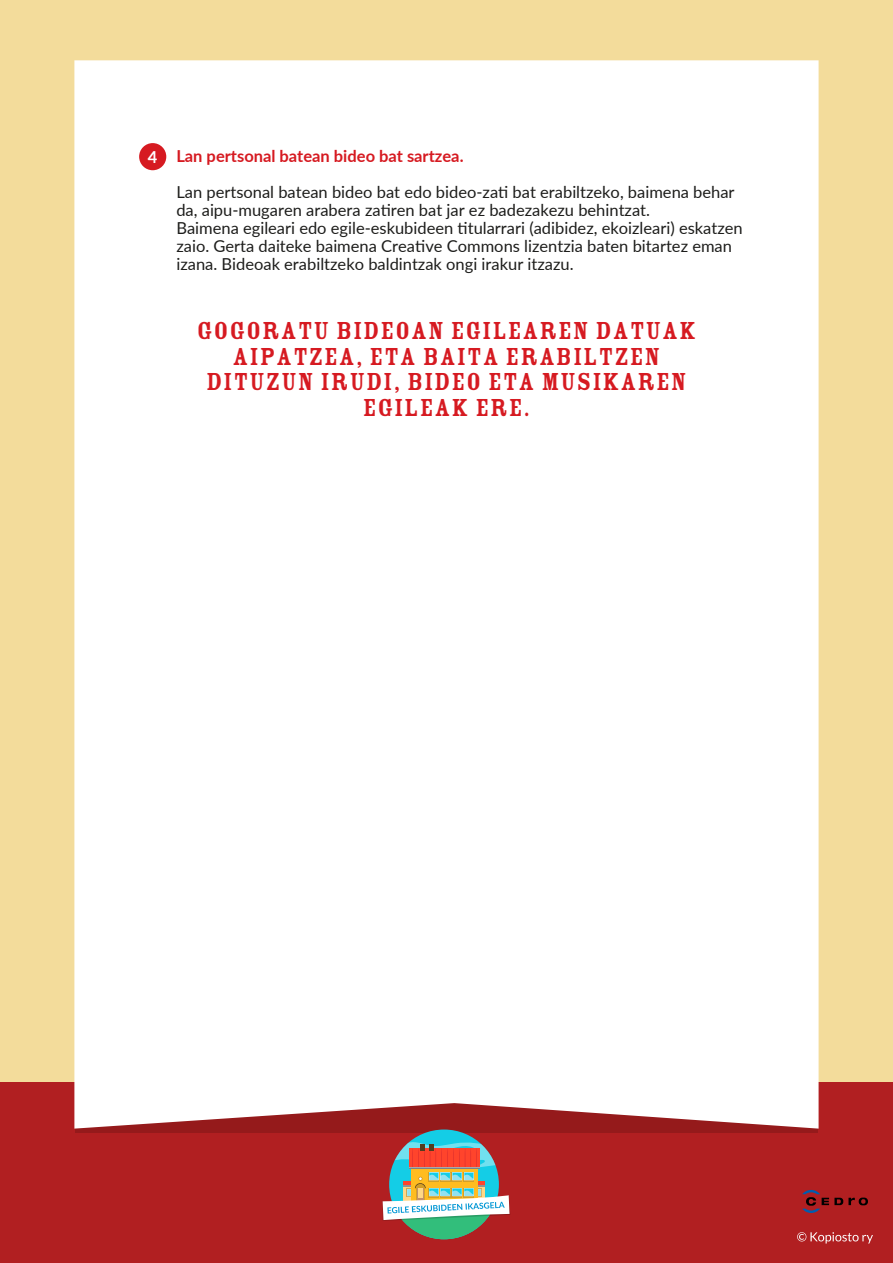
<style>
.page{position:relative;width:893px;height:1263px;background:#f3dc9b}
.page>*{position:absolute;margin:0;border:0;box-sizing:border-box;transform-origin:0 0}
.t1{font:27px/25.5px "Rosewood Std Fill";letter-spacing:.03em;color:#d61a21;text-align:center}
.t2{font:16.5px/18px "Lato";color:#1d1d1b}
.t3{font:700 16.5px "Lato";color:#d61a21}
.s1{color:#fff}
</style>
<div class="page">
<div style="left:0;top:1082px;width:893px;height:181px;background:#b11f21"></div>
<svg style="left:797px;top:1232px;width:76px;height:11px"></svg>
<div style="left:75px;top:1091px;width:742px;height:42px;background:#951a1b"></div>
<div style="left:74px;top:60px;width:745px;height:1068px;background:#fff"></div>
<svg style="left:802px;top:1190px;width:66px;height:23px"></svg>
<div style="left:139px;top:143px;width:27px;height:27px;background:#d61a21;border-radius:50%"></div>
<div style="left:389px;top:1129px;width:110px;height:110px;background:#14cde6;border-radius:50%"></div>
<svg style="left:403px;top:1221px;width:82px;height:18px"></svg>
<svg style="left:383px;top:1142px;width:127px;height:79px"></svg>
<p class="t3" style="left:148px;top:144px;width:317px"><span class="s1">4</span> Lan pertsonal batean bideo bat sartzea.</p>
<p class="t2" style="left:176px;top:182px;width:568px">Lan pertsonal batean bideo bat edo bideo-zati bat erabiltzeko, baimena behar da, aipu-mugaren arabera zatiren bat jar ez badezakezu behintzat.<br>Baimena egileari edo egile-eskubideen titularrari (adibidez, ekoizleari) eskatzen zaio. Gerta daiteke baimena Creative Commons lizentzia baten bitartez eman izana. Bideoak erabiltzeko baldintzak ongi irakur itzazu.</p>
<h1 class="t1" style="left:197px;top:318px;width:501px">GOGORATU BIDEOAN EGILEAREN DATUAK<br>AIPATZEA, ETA BAITA ERABILTZEN<br>DITUZUN IRUDI, BIDEO ETA MUSIKAREN<br>EGILEAK ERE.</h1>
</div>
